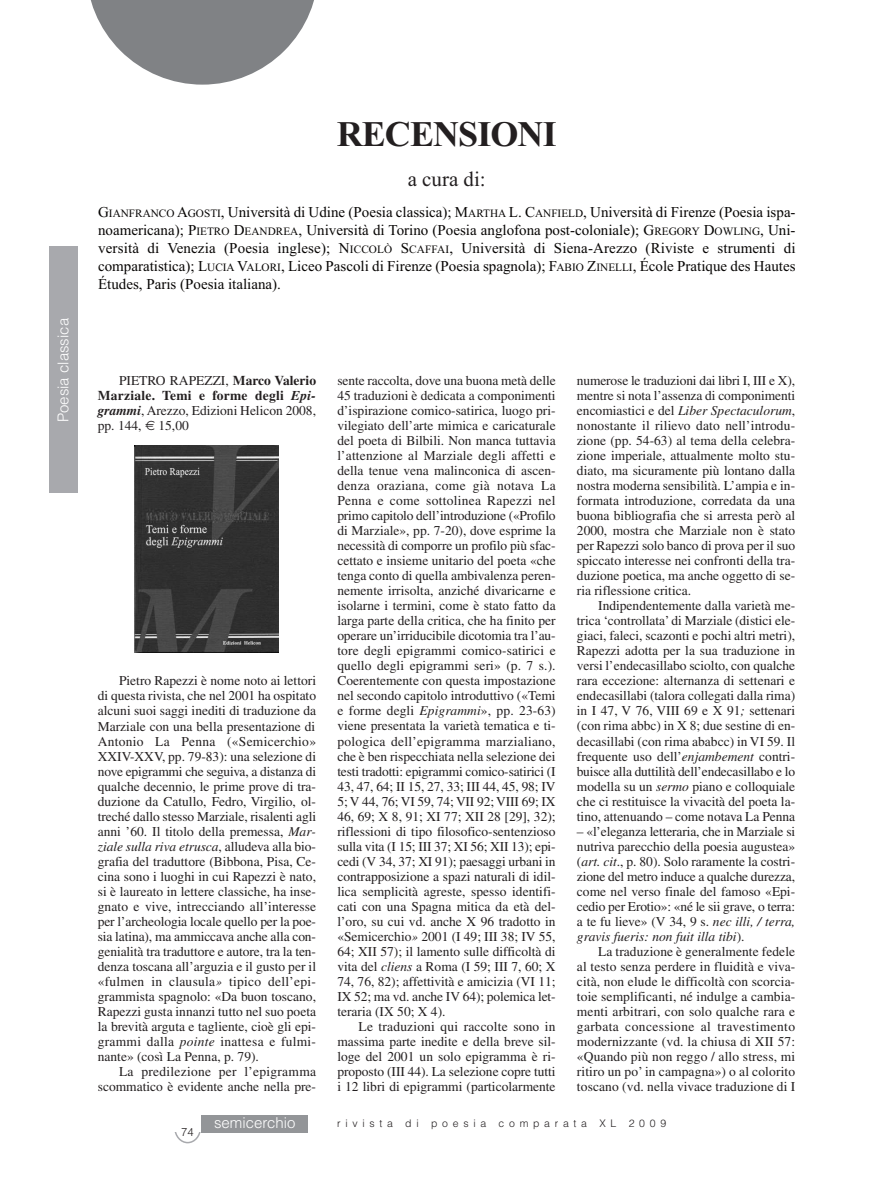
<style>
.page{position:relative;width:893px;height:1191px;background:#fff}
.page>*{position:absolute;margin:0;border:0;box-sizing:border-box;transform-origin:0 0}
.t1{font:700 36px "Times New Roman";letter-spacing:-.025em;color:#231f20}
.t2{font:21px "Times New Roman";color:#231f20}
.t3{font:15px/18px "Times New Roman";color:#070504;text-align:justify}
.t4{font:300 15px "Helvetica";color:#fff}
.t5{font:13.5px/15px "Times";color:#231f20;text-align:justify}
.t6{font:300 11.25px "Helvetica";color:#231f20}
.t7{font:300 10.5px "Helvetica";letter-spacing:.45em;color:#231f20}
.s1{font-size:11.25px}
.s2{font-weight:700}
.s3{font-weight:700;font-style:italic}
.s4{font-style:italic}
</style>
<div class="page">
<svg style="left:90px;top:0;width:224px;height:85px"></svg>
<div style="left:49px;top:246px;width:29px;height:247px;background:#a8a9ad"></div>
<div style="left:201px;top:1115px;width:106px;height:17px;background:#939598"></div>
<svg style="left:174px;top:1132px;width:27px;height:11px"></svg>
<img style="left:135px;top:446px;width:144px;height:206px">
<p class="t4" style="left:55px;top:422px;width:106px;rotate:-90deg">Poesia classica</p>
<h1 class="t1" style="left:337px;top:112px;width:221px">RECENSIONI</h1>
<h2 class="t2" style="left:408px;top:167px;width:80px">a cura di:</h2>
<p class="t3" style="left:98px;top:203px;width:699px">G<span class="s1">IANFRANCO</span> A<span class="s1">GOSTI</span>, Università di Udine (Poesia classica); M<span class="s1">ARTHA</span> L. C<span class="s1">ANFIELD</span>, Università di Firenze (Poesia ispa&shy;noamericana); P<span class="s1">IETRO</span> D<span class="s1">EANDREA</span>, Università di Torino (Poesia anglofona post-coloniale); G<span class="s1">REGORY</span> D<span class="s1">OWLING</span>, Uni&shy;versità di Venezia (Poesia inglese); N<span class="s1">ICCOLÒ</span> S<span class="s1">CAFFAI</span>, Università di Siena-Arezzo (Riviste e strumenti di comparatistica); L<span class="s1">UCIA</span> V<span class="s1">ALORI</span>, Liceo Pascoli di Firenze (Poesia spagnola); F<span class="s1">ABIO</span> Z<span class="s1">INELLI</span>, École Pratique des Hautes Études, Paris (Poesia italiana).</p>
<p class="t5" style="left:98px;top:375px;width:220px;text-indent:21px">PIETRO RAPEZZI, <span class="s2">Marco Valerio Marziale. Temi e forme degli</span> <span class="s3">Epi&shy;grammi</span>, Arezzo, Edizioni Helicon 2008, pp. 144, 15,00</p>
<p class="t5" style="left:98px;top:675px;width:220px;text-indent:21px">Pietro Rapezzi è nome noto ai lettori di questa rivista, che nel 2001 ha ospitato alcuni suoi saggi inediti di traduzione da Marziale con una bella presentazione di Antonio La Penna («Semicerchio» XXIV-XXV, pp. 79-83): una selezione di nove epigrammi che seguiva, a distanza di qualche decennio, le prime prove di tra&shy;duzione da Catullo, Fedro, Virgilio, ol&shy;treché dallo stesso Marziale, risalenti agli anni ’60. Il titolo della premessa, <span class="s4">Mar&shy;ziale sulla riva etrusca</span>, alludeva alla bio&shy;grafia del traduttore (Bibbona, Pisa, Ce&shy;cina sono i luoghi in cui Rapezzi è nato, si è laureato in lettere classiche, ha inse&shy;gnato e vive, intrecciando all’interesse per l’archeologia locale quello per la poe&shy;sia latina), ma ammiccava anche alla con&shy;genialità tra traduttore e autore, tra la ten&shy;denza toscana all’arguzia e il gusto per il «fulmen in clausula<span class="s4">»</span> tipico dell’epi&shy;grammista spagnolo: «Da buon toscano, Rapezzi gusta innanzi tutto nel suo poeta la brevità arguta e tagliente, cioè gli epi&shy;grammi dalla <span class="s4">pointe</span> inattesa e fulmi&shy;nante» (così La Penna, p. 79).</p>
<p class="t5" style="left:98px;top:1065px;width:220px;text-align:right">La predilezione per l’epigramma scommatico è evidente anche nella pre-</p>
<p class="t5" style="left:337px;top:375px;width:220px">sente raccolta, dove una buona metà delle 45 traduzioni è dedicata a componimenti d’ispirazione comico-satirica, luogo pri&shy;vilegiato dell’arte mimica e caricaturale del poeta di Bilbili. Non manca tuttavia l’attenzione al Marziale degli affetti e della tenue vena malinconica di ascen&shy;denza oraziana, come già notava La Penna e come sottolinea Rapezzi nel primo capitolo dell’introduzione («Profilo di Marziale», pp. 7-20), dove esprime la necessità di comporre un profilo più sfac&shy;cettato e insieme unitario del poeta «che tenga conto di quella ambivalenza peren&shy;nemente irrisolta, anziché divaricarne e isolarne i termini, come è stato fatto da larga parte della critica, che ha finito per operare un’irriducibile dicotomia tra l’au&shy;tore degli epigrammi comico-satirici e quello degli epigrammi seri» (p. 7 s.).<br>Coerentemente con questa impostazione nel secondo capitolo introduttivo («Temi e forme degli <span class="s4">Epigrammi</span>», pp. 23-63) viene presentata la varietà tematica e ti&shy;pologica dell’epigramma marzialiano, che è ben rispecchiata nella selezione dei testi tradotti: epigrammi comico-satirici (I 43, 47, 64; II 15, 27, 33; III 44, 45, 98; IV 5; V 44, 76; VI 59, 74; VII 92; VIII 69; IX 46, 69; X 8, 91; XI 77; XII 28 [29], 32); riflessioni di tipo filosofico-sentenzioso sulla vita (I 15; III 37; XI 56; XII 13); epi&shy;cedi (V 34, 37; XI 91); paesaggi urbani in contrapposizione a spazi naturali di idil&shy;lica semplicità agreste, spesso identifi&shy;cati con una Spagna mitica da età del&shy;l’oro, su cui vd. anche X 96 tradotto in «Semicerchio<span class="s4">»</span> 2001 (I 49; III 38; IV 55, 64; XII 57); il lamento sulle difficoltà di vita del <span class="s4">cliens</span> a Roma (I 59; III 7, 60; X 74, 76, 82); affettività e amicizia (VI 11; IX 52; ma vd. anche IV 64); polemica let&shy;teraria (IX 50; X 4).</p>
<p class="t5" style="left:337px;top:1020px;width:220px;text-indent:21px">Le traduzioni qui raccolte sono in massima parte inedite e della breve sil&shy;loge del 2001 un solo epigramma è ri&shy;proposto (III 44). La selezione copre tutti i 12 libri di epigrammi (particolarmente</p>
<p class="t5" style="left:577px;top:375px;width:220px">numerose le traduzioni dai libri I, III e X), mentre si nota l’assenza di componimenti encomiastici e del <span class="s4">Liber Spectaculorum</span>, nonostante il rilievo dato nell’introdu&shy;zione (pp. 54-63) al tema della celebra&shy;zione imperiale, attualmente molto stu&shy;diato, ma sicuramente più lontano dalla nostra moderna sensibilità. L’ampia e in&shy;formata introduzione, corredata da una buona bibliografia che si arresta però al 2000, mostra che Marziale non è stato per Rapezzi solo banco di prova per il suo spiccato interesse nei confronti della tra&shy;duzione poetica, ma anche oggetto di se&shy;ria riflessione critica.</p>
<p class="t5" style="left:577px;top:600px;width:220px;text-indent:21px">Indipendentemente dalla varietà me&shy;trica ‘controllata’ di Marziale (distici ele&shy;giaci, faleci, scazonti e pochi altri metri), Rapezzi adotta per la sua traduzione in versi l’endecasillabo sciolto, con qualche rara eccezione: alternanza di settenari e endecasillabi (talora collegati dalla rima) in I 47, V 76, VIII 69 e X 91<span class="s4">;</span> settenari (con rima abbc) in X 8; due sestine di en&shy;decasillabi (con rima ababcc) in VI 59. Il frequente uso dell’<span class="s4">enjambement</span> contri&shy;buisce alla duttilità dell’endecasillabo e lo modella su un <span class="s4">sermo</span> piano e colloquiale che ci restituisce la vivacità del poeta la&shy;tino, attenuando – come notava La Penna</p>
<p class="t5" style="left:577px;top:825px;width:220px">– «l’eleganza letteraria, che in Marziale si nutriva parecchio della poesia augustea» (<span class="s4">art. cit</span>., p. 80). Solo raramente la costri&shy;zione del metro induce a qualche durezza, come nel verso finale del famoso «Epi&shy;cedio per Erotio»: «né le sii grave, o terra: a te fu lieve» (V 34, 9 s. <span class="s4">nec illi, / terra, gravis fueris: non fuit illa tibi</span>).</p>
<p class="t5" style="left:577px;top:945px;width:220px;text-indent:21px">La traduzione è generalmente fedele al testo senza perdere in fluidità e viva&shy;cità, non elude le difficoltà con scorcia&shy;toie semplificanti, né indulge a cambia&shy;menti arbitrari, con solo qualche rara e garbata concessione al travestimento modernizzante (vd. la chiusa di XII 57: «Quando più non reggo / allo stress, mi ritiro un po’in campagna») o al colorito toscano (vd. nella vivace traduzione di I</p>
<p class="t6" style="left:181px;top:1125px;width:14px">74</p>
<p class="t4" style="left:214px;top:1113px;width:83px">semicerchio</p>
<p class="t7" style="left:337px;top:1117px;width:331px">rivista di poesia comparata XL 2009</p>
</div>
